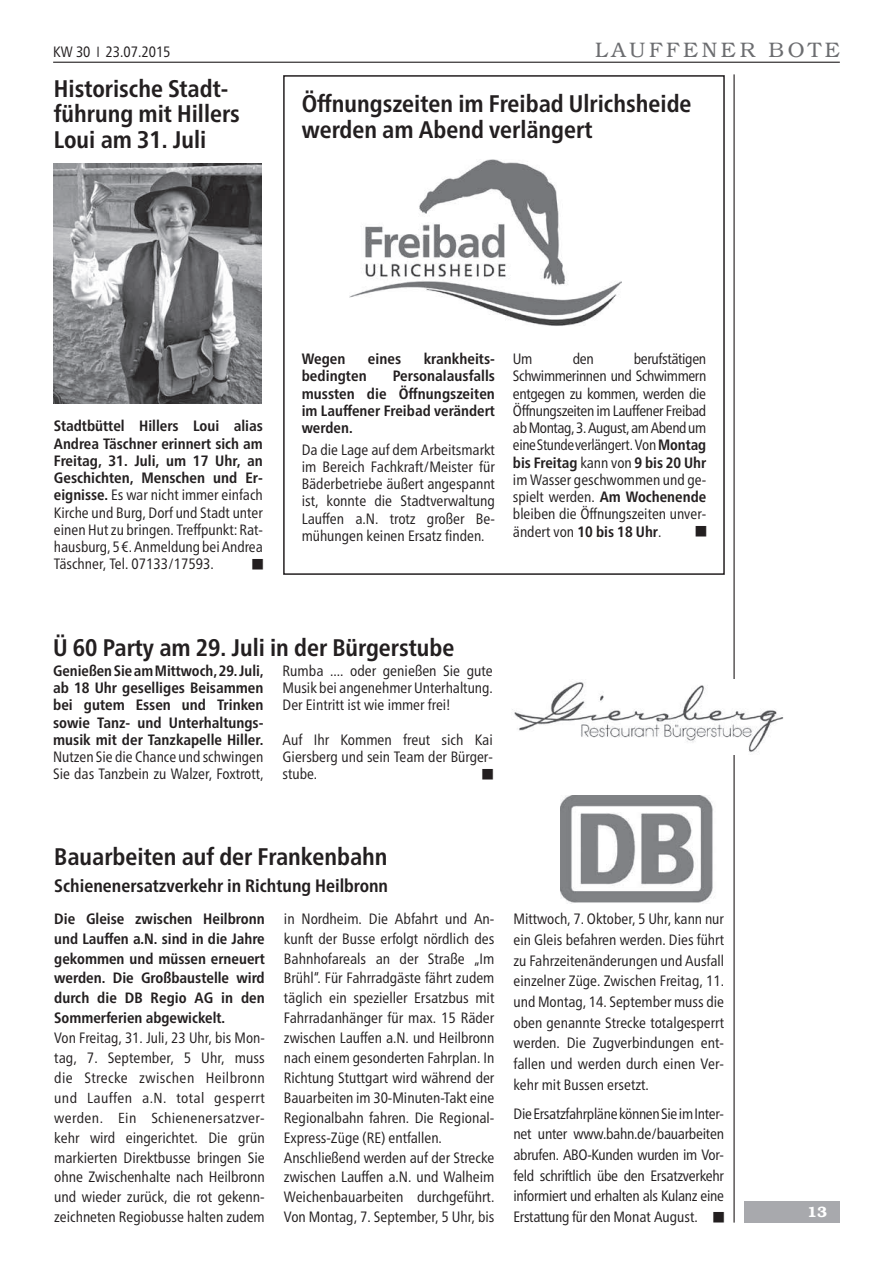
<style>
.page{position:relative;width:893px;height:1263px;background:#fff}
.page>*{position:absolute;margin:0;border:0;box-sizing:border-box;transform-origin:0 0}
.t1{font:700 condensed 24px/25.5px "Frutiger Neue LTW1 G";color:#231f20}
.t2{font:300 21px "Bookman LT";letter-spacing:.17em;color:#6c6d70}
.t3{font:700 condensed 18px "Frutiger Neue LTW1 G";color:#231f20}
.t4{font:condensed 15px/17.2px "Frutiger Neue LTW1 G";color:#231f20;text-align:justify}
.t5{font:700 condensed 15px/17.2px "Frutiger Neue LTW1 G";color:#231f20;text-align:justify}
.t6{font:600 15px "Bookman LT";color:#fff}
.t7{font:condensed 14.55px/20px "Frutiger Neue LTW1 G";letter-spacing:.025em;color:#231f20;scale:1.04 1}
.t8{font:10.5px "European Pi One";color:#231f20}
.s1{font-weight:700}
.s2{font-size:14.55px}
</style>
<div class="page">
<hr style="left:53px;top:62px;width:787px;height:1px;background:#231f20">
<hr style="left:733px;top:74px;width:2px;height:1148px;background:#231f20">
<div style="left:744px;top:1201px;width:96px;height:21px;background:#a8a9ad"></div>
<div style="left:283px;top:75px;width:442px;height:500px;border:2px solid #231f20"></div>
<img style="left:350px;top:160px;width:272px;height:166px">
<img style="left:54px;top:163px;width:207px;height:240px">
<img style="left:512px;top:680px;width:272px;height:74px">
<img style="left:560px;top:795px;width:153px;height:108px">
<p class="t4" style="left:53px;top:42px;width:119px">KW 30 23.07.2015</p>
<h2 class="t2" style="left:595px;top:38px;width:246px">LAUFFENER BOTE</h2>
<h1 class="t1" style="left:54px;top:73px;width:187px">Historische Stadt&shy;führung mit Hillers<br>Loui am 31. Juli</h1>
<h1 class="t1" style="left:302px;top:89px;width:391px">Öffnungszeiten im Freibad Ulrichsheide werden am Abend verlängert</h1>
<p class="t4" style="left:54px;top:416px;width:211px"><span class="s1">Stadtbüttel Hillers Loui alias Andrea Täschner erinnert sich am Freitag, 31. Juli, um 17 Uhr, an Geschichten, Menschen und Er&shy;eignisse.</span> Es war nicht immer einfach Kirche und Burg, Dorf und Stadt unter einen Hut zu bringen. Treffpunkt: Rat&shy;hausburg, 5 €. Anmeldung bei Andrea Täschner, Tel. 07133/17593.</p>
<p class="t8" style="left:252px;top:558px;width:12px">W</p>
<p class="t5" style="left:302px;top:349px;width:45px">Wegen</p>
<p class="t5" style="left:368px;top:349px;width:35px">eines</p>
<p class="t5" style="left:424px;top:349px;width:73px">krankheits-</p>
<p class="t5" style="left:302px;top:366px;width:67px">bedingten</p>
<p class="t5" style="left:302px;top:366px;width:195px;text-indent:91px">Personalausfalls mussten die Öffnungszeiten im Lauffener Freibad verändert werden.</p>
<p class="t4" style="left:302px;top:439px;width:195px">Da die Lage auf dem Arbeitsmarkt im Bereich Fachkraft/Meister für Bäderbetriebe äußert angespannt ist, konnte die Stadtverwaltung Lauffen a.N. trotz großer Be&shy;mühungen keinen Ersatz finden.</p>
<p class="t4" style="left:513px;top:349px;width:195px;text-indent:121px">berufstätigen Schwimmerinnen und Schwimmern entgegen zu kommen, werden die Öffnungszeiten im Lauffener Freibad ab Montag, 3. August, am Abend um eine Stunde verlängert. Von <span class="s1">Montag bis Freitag</span> kann von <span class="s1">9 bis 20 Uhr </span>im Wasser geschwommen und ge&shy;spielt werden. <span class="s1">Am Wochenende </span>bleiben die Öffnungszeiten unver&shy;ändert von <span class="s1">10 bis 18 Uhr</span>.</p>
<p class="t4" style="left:513px;top:349px;width:21px">Um</p>
<p class="t4" style="left:573px;top:349px;width:22px">den</p>
<p class="t8" style="left:696px;top:526px;width:12px">W</p>
<h1 class="t1" style="left:53px;top:633px;width:403px">Ü 60 Party am 29. Juli in der Bürgerstube</h1>
<p class="t5" style="left:53px;top:661px;width:212px">Genießen Sie am Mittwoch, 29. Juli, ab 18 Uhr geselliges Beisammen bei gutem Essen und Trinken sowie Tanz- und Unterhaltungs&shy;musik mit der Tanzkapelle Hiller.</p>
<p class="t4" style="left:53px;top:747px;width:212px">Nutzen Sie die Chance und schwingen<br>Sie das Tanzbein zu Walzer, Foxtrott,</p>
<p class="t4" style="left:283px;top:661px;width:212px">Rumba .... oder genießen Sie gute Musik bei angenehmer Unterhaltung.<br>Der Eintritt ist wie immer frei!</p>
<p class="t4" style="left:283px;top:729px;width:212px">Auf Ihr Kommen freut sich Kai Giersberg und sein Team der Bürger&shy;stube.</p>
<p class="t8" style="left:482px;top:768px;width:12px">W</p>
<h1 class="t1" style="left:54px;top:841px;width:335px">Bauarbeiten auf der Frankenbahn</h1>
<p class="t3" style="left:54px;top:872px;width:335px">Schienenersatzverkehr in Richtung Heilbronn</p>
<p class="t5" style="left:54px;top:907px;width:212px;line-height:20px">Die Gleise zwischen Heilbronn und Lauffen a.N. sind in die Jahre gekommen und müssen erneuert werden. Die Großbaustelle wird durch die DB Regio AG in den Sommerferien abgewickelt.</p>
<p class="t4" style="left:54px;top:1027px;width:212px;line-height:20px">Von Freitag, 31. Juli, 23 Uhr, bis Mon&shy;tag, 7. September, 5 Uhr, muss die Strecke zwischen Heilbronn</p>
<p class="t7" style="left:54px;top:1086px;width:204px">und Lauffen a.N. total gesperrt werden. Ein Schienenersatzver-</p>
<p class="t4" style="left:54px;top:1126px;width:212px;line-height:20px"><span class="s2">kehr</span> wird eingerichtet. Die grün markierten Direktbusse bringen Sie ohne Zwischenhalte nach Heilbronn und wieder zurück, die rot gekenn&shy;zeichneten Regiobusse halten zudem</p>
<p class="t4" style="left:284px;top:907px;width:212px;line-height:20px;text-align:left">in Nordheim. Die Abfahrt und An&shy;kunft der Busse erfolgt nördlich des Bahnhofareals an der Straße „Im Brühl“. Für Fahrradgäste fährt zudem täglich ein spezieller Ersatzbus mit Fahrradanhänger für max. 15 Räder zwischen Lauffen a.N. und Heilbronn nach einem gesonderten Fahrplan. In Richtung Stuttgart wird während der Bauarbeiten im 30-Minuten-Takt eine Regionalbahn fahren. Die Regional-Express-Züge (RE) entfallen.<br>Anschließend werden auf der Strecke zwischen Lauffen a.N. und Walheim Weichenbauarbeiten durchgeführt.<br>Von Montag, 7. September, 5 Uhr, bis</p>
<p class="t4" style="left:513px;top:908px;width:212px;line-height:20.7px">Mittwoch, 7. Oktober, 5 Uhr, kann nur ein Gleis befahren werden. Dies führt zu Fahrzeitenänderungen und Ausfall einzelner Züge. Zwischen Freitag, 11. und Montag, 14. September muss die oben genannte Strecke totalgesperrt werden. Die Zugverbindungen ent&shy;fallen und werden durch einen Ver&shy;kehr mit Bussen ersetzt.</p>
<p class="t4" style="left:513px;top:1102px;width:212px;line-height:20.7px">Die Ersatzfahrpläne können Sie im Inter&shy;net unter www.bahn.de/bauarbeiten abrufen. ABO-Kunden wurden im Vor&shy;feld schriftlich übe den Ersatzverkehr informiert und erhalten als Kulanz eine Erstattung für den Monat August. <sup>W</sup></p>
<p class="t6" style="left:807px;top:1203px;width:21px">13</p>
</div>
